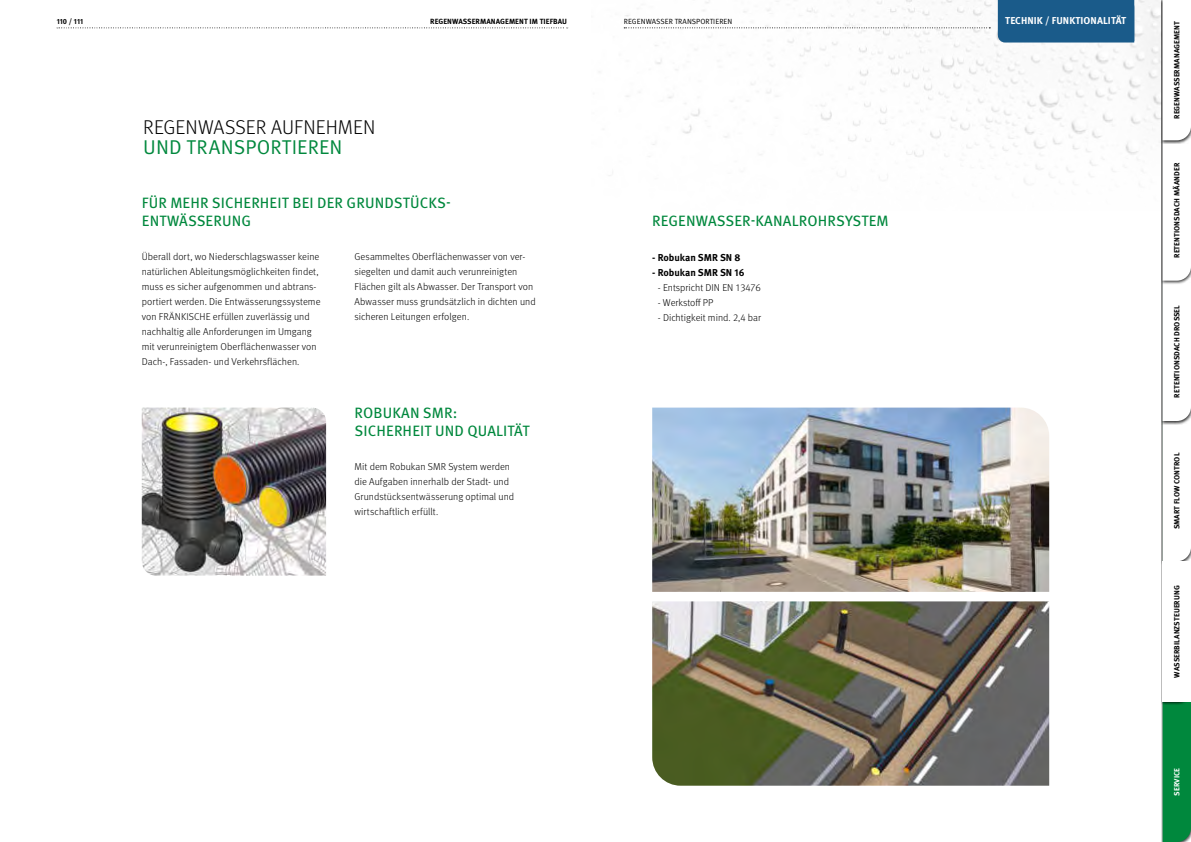
<style>
.page{position:relative;width:1191px;height:842px;background:#fff}
.page>*{position:absolute;margin:0;border:0;box-sizing:border-box;transform-origin:0 0}
.t1{font:300 20px "Meta Pro";letter-spacing:.005em;color:#000}
.t2{font:20px "Meta Pro Norm";letter-spacing:.01em;color:#00883d}
.t3{font:15px/18px "Meta Pro";letter-spacing:.01em;color:#00883d}
.t4{font:300 10px/15px "Meta Pro";color:#000}
.t5{font:700 10px "Meta Pro";letter-spacing:-.005em;color:#000}
.t6{font:700 10px "Meta Pro";letter-spacing:.01em;color:#fff}
.t7{font:700 7.5px "Meta Pro";letter-spacing:.01em;color:#000}
.t8{font:7.5px "Meta Pro Norm";letter-spacing:.01em;color:#000}
.t9{font:700 7.5px "Meta Pro";letter-spacing:.01em;color:#fff}
</style>
<div class="page">
<img style="left:609px;top:0;width:552px;height:185px">
<img style="left:652px;top:408px;width:397px;height:184px">
<img style="left:142px;top:408px;width:184px;height:168px">
<img style="left:652px;top:601px;width:397px;height:185px">
<svg style="left:57px;top:27px;width:511px;height:1px"></svg>
<svg style="left:624px;top:27px;width:366px;height:1px"></svg>
<div style="left:998px;top:0;width:136px;height:43px;background:#1a5b8a"></div>
<div style="left:1161px;top:0;width:30px;height:144px;background:#646464"></div>
<svg style="left:1162px;top:0;width:29px;height:842px"></svg>
<div style="left:1162px;top:561px;width:29px;height:141px;background:#fff"></div>
<p class="t7" style="left:57px;top:18px;width:28px">110 / 111</p>
<p class="t7" style="left:430px;top:18px;width:138px">REGENWASSERMANAGEMENT IM TIEFBAU</p>
<p class="t8" style="left:624px;top:18px;width:110px">REGENWASSER TRANSPORTIEREN</p>
<p class="t6" style="left:1005px;top:16px;width:123px">TECHNIK / FUNKTIONALITÄT</p>
<h1 class="t1" style="left:143px;top:118px;width:234px">REGENWASSER AUFNEHMEN</h1>
<h1 class="t2" style="left:143px;top:137px;width:201px">UND TRANSPORTIEREN</h1>
<h2 class="t3" style="left:142px;top:194px;width:310px">FÜR MEHR SICHERHEIT BEI DER GRUNDSTÜCKS-<br>ENTWÄSSERUNG</h2>
<p class="t4" style="left:142px;top:250px;width:180px">Überall dort, wo Niederschlagswasser keine natürlichen Ableitungsmöglichkeiten findet, muss es sicher aufgenommen und abtrans&shy;portiert werden. Die Entwässerungssysteme von FRÄNKISCHE erfüllen zuverlässig und nachhaltig alle Anforderungen im Umgang mit verunreinigtem Oberflächenwasser von Dach-, Fassaden- und Verkehrsflächen.</p>
<p class="t4" style="left:354px;top:250px;width:183px">Gesammeltes Oberflächenwasser von ver&shy;siegelten und damit auch verunreinigten Flächen gilt als Abwasser. Der Transport von Abwasser muss grundsätzlich in dichten und sicheren Leitungen erfolgen.</p>
<h2 class="t3" style="left:354px;top:404px;width:176px">ROBUKAN SMR:<br>SICHERHEIT UND QUALITÄT</h2>
<p class="t4" style="left:354px;top:460px;width:161px">Mit dem Robukan SMR System werden die Aufgaben innerhalb der Stadt- und Grundstücksentwässerung optimal und wirtschaftlich erfüllt.</p>
<h2 class="t3" style="left:652px;top:212px;width:238px">REGENWASSER-KANALROHR SYSTEM</h2>
<p class="t5" style="left:652px;top:252px;width:90px">- Robukan SMR SN 8</p>
<p class="t5" style="left:652px;top:267px;width:94px">- Robukan SMR SN 16</p>
<p class="t4" style="left:658px;top:280px;width:104px">- Entspricht DIN EN 13476</p>
<p class="t4" style="left:658px;top:295px;width:57px">- Werkstoff PP</p>
<p class="t4" style="left:658px;top:310px;width:105px">- Dichtigkeit mind. 2,4 bar</p>
<p class="t7" style="left:1172px;top:119px;width:99px;rotate:-90deg">REGENWASSERMANAGEMENT</p>
<p class="t7" style="left:1172px;top:258px;width:96px;rotate:-90deg">RETENTIONSDACH MÄANDER</p>
<p class="t7" style="left:1172px;top:397px;width:94px;rotate:-90deg">RETENTIONSDACH DROSSEL</p>
<p class="t7" style="left:1172px;top:529px;width:78px;rotate:-90deg">SMART FLOW CONTROL</p>
<p class="t7" style="left:1172px;top:677px;width:94px;rotate:-90deg">WASSERBILANZSTEUERUNG</p>
<p class="t9" style="left:1172px;top:796px;width:29px;rotate:-90deg">SERVICE</p>
</div>
